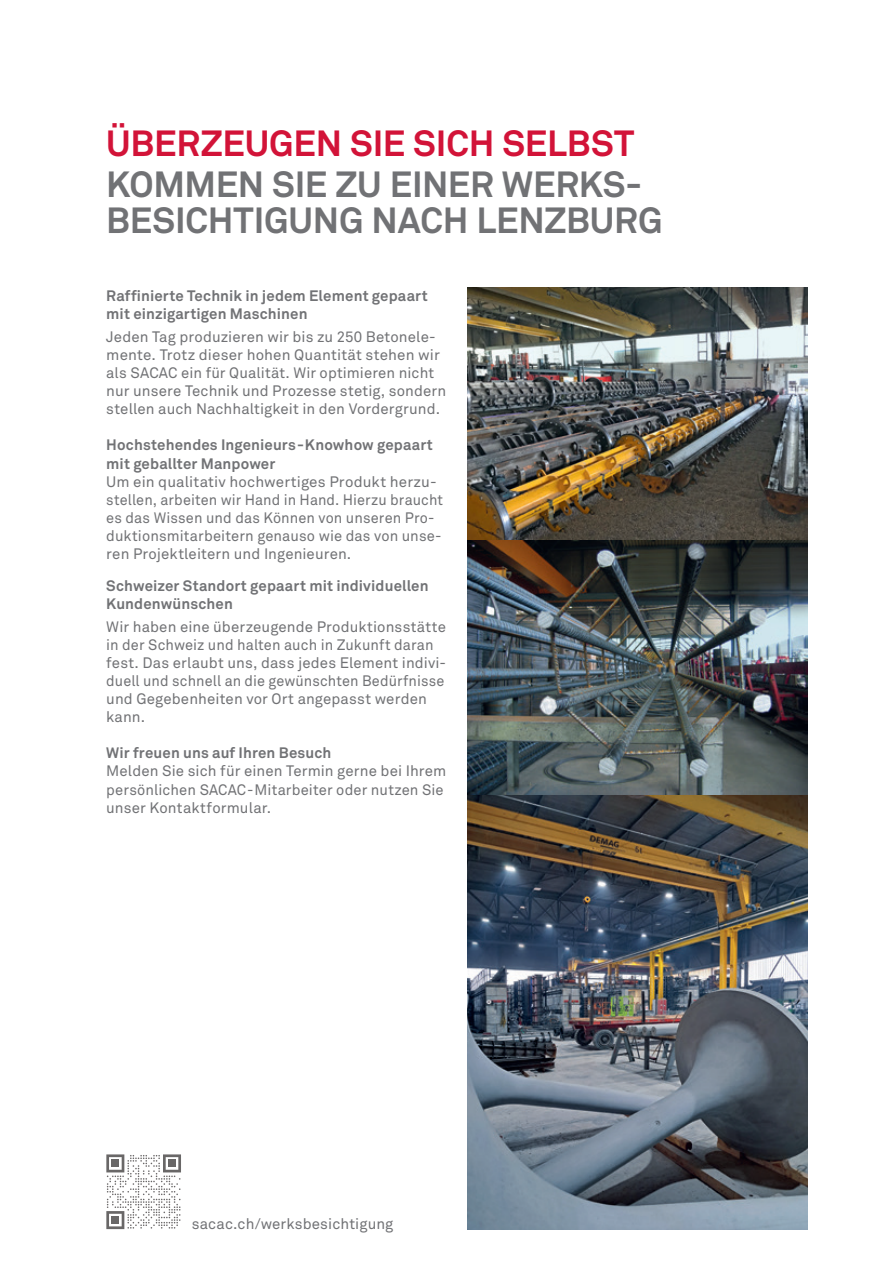
<style>
.page{position:relative;width:893px;height:1263px;background:#fff}
.page>*{position:absolute;margin:0;border:0;box-sizing:border-box;transform-origin:0 0}
.t1{font:700 36px/36.2px "Akkurat Pro";letter-spacing:-.005em;color:#717275}
.t2{font:700 36px "Akkurat Pro";letter-spacing:-.005em;color:#d21338}
.t3{font:15px/18.1px "Akkurat Pro";letter-spacing:.01em;color:#717275}
.t4{font:700 15px/18.1px "Akkurat Pro";letter-spacing:.01em;color:#717275}
</style>
<div class="page">
<img style="left:468px;top:287px;width:340px;height:254px">
<img style="left:468px;top:794px;width:340px;height:435px">
<img style="left:468px;top:541px;width:340px;height:253px">
<svg style="left:106px;top:1154px;width:75px;height:75px"></svg>
<div style="left:111px;top:1159px;width:8px;height:8px;background:#696767"></div>
<div style="left:168px;top:1159px;width:8px;height:8px;background:#696767"></div>
<div style="left:111px;top:1216px;width:8px;height:8px;background:#696767"></div>
<h1 class="t2" style="left:106px;top:121px;width:530px">ÜBERZEUGEN SIE SICH SELBST</h1>
<h1 class="t1" style="left:106px;top:167px;width:558px">KOMMEN SIE ZU EINER WERKS-<br>BESICHTIGUNG NACH LENZBURG</h1>
<p class="t4" style="left:106px;top:287px;width:323px">Raffinierte Technik in jedem Element gepaart mit einzigartigen Maschinen</p>
<p class="t3" style="left:106px;top:328px;width:342px">Jeden Tag produzieren wir bis zu 250 Betonele&shy;mente. Trotz dieser hohen Quantität stehen wir als SACAC ein für Qualität. Wir optimieren nicht nur unsere Technik und Prozesse stetig, sondern stellen auch Nachhaltigkeit in den Vordergrund.</p>
<p class="t4" style="left:106px;top:436px;width:328px">Hochstehendes Ingenieurs-Knowhow gepaart mit geballter Manpower</p>
<p class="t3" style="left:106px;top:473px;width:338px">Um ein qualitativ hochwertiges Produkt herzu&shy;stellen, arbeiten wir Hand in Hand. Hierzu braucht es das Wissen und das Können von unseren Pro&shy;duktionsmitarbeitern genauso wie das von unse&shy;ren Projektleitern und Ingenieuren.</p>
<p class="t4" style="left:106px;top:577px;width:324px">Schweizer Standort gepaart mit individuellen<br>Kundenwünschen</p>
<p class="t3" style="left:106px;top:618px;width:341px">Wir haben eine überzeugende Produktionsstätte in der Schweiz und halten auch in Zukunft daran fest. Das erlaubt uns, dass jedes Element indivi&shy;duell und schnell an die gewünschten Bedürfnisse und Gegebenheiten vor Ort angepasst werden kann.</p>
<p class="t4" style="left:106px;top:744px;width:227px">Wir freuen uns auf Ihren Besuch</p>
<p class="t3" style="left:106px;top:762px;width:342px">Melden Sie sich für einen Termin gerne bei Ihrem persönlichen SACAC-Mitarbeiter oder nutzen Sie unser Kontaktformular.</p>
<p class="t3" style="left:192px;top:1215px;width:203px">sacac.ch/werksbesichtigung</p>
</div>
